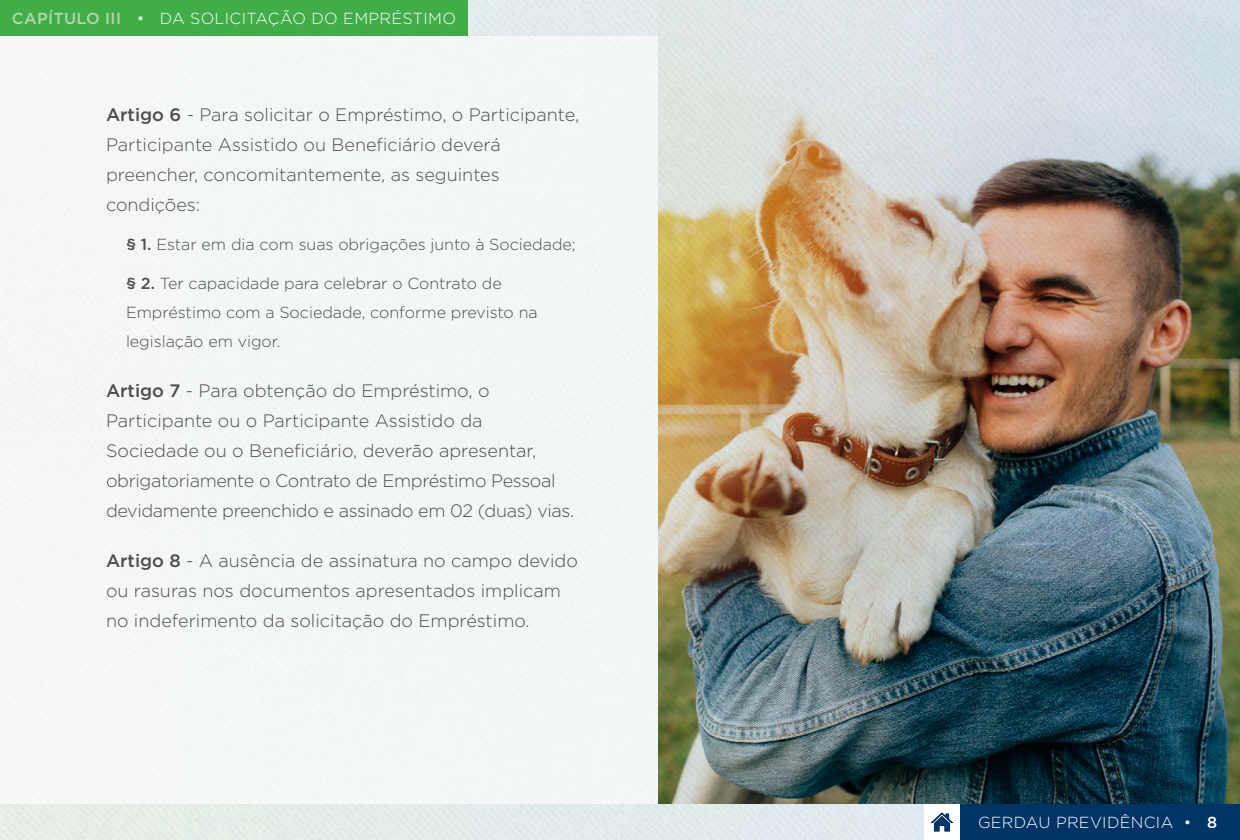
<style>
.page{position:relative;width:1240px;height:840px;background:#fff}
.page>*{position:absolute;margin:0;border:0;box-sizing:border-box;transform-origin:0 0}
.t1{font:300 18px/30px "Gotham";color:#4d4d4d}
.t2{font:300 16px/29px "Gotham";color:#4d4d4d}
.t3{font:300 16px "Gotham";letter-spacing:.02em;color:#fff}
.s1{font-weight:500;color:#b6d6ac}
.s2{font-weight:500}
</style>
<div class="page">
<div style="left:960px;top:804px;width:280px;height:36px;background:#036"></div>
<svg style="left:931px;top:812px;width:22px;height:20px"></svg>
<div style="left:0;top:36px;width:658px;height:768px;background:#f3f7f6"></div>
<div style="left:0;top:0;width:468px;height:36px;background:#41ad49"></div>
<img style="left:658px;top:0;width:582px;height:804px">
<p class="t3" style="left:12px;top:8px;width:446px"><span class="s1">CAPÍTULO III</span> • Da Solicitação do Empréstimo</p>
<p class="t1" style="left:106px;top:100px;width:475px"><span class="s2">Artigo 6</span> - Para solicitar o Empréstimo, o Participante, Participante Assistido ou Beneficiário deverá preencher, concomitantemente, as seguintes condições:</p>
<p class="t2" style="left:126px;top:230px;width:451px"><span class="s2">§ 1.</span> Estar em dia com suas obrigações junto à Sociedade;</p>
<p class="t2" style="left:126px;top:269px;width:413px"><span class="s2">§ 2.</span> Ter capacidade para celebrar o Contrato de<br>Empréstimo com a Sociedade, conforme previsto na legislação em vigor.</p>
<p class="t1" style="left:106px;top:376px;width:470px"><span class="s2">Artigo 7</span> - Para obtenção do E mpréstimo, o Participante ou o Participante Assistido da Sociedade ou o Beneficiário, deverão apresentar, obrigatoriamente o Contrato de Empréstimo Pessoal devidamente preenchido e assinado em 02 (duas) vias.</p>
<p class="t1" style="left:106px;top:546px;width:474px"><span class="s2">Artigo 8</span> - A ausência de assinatura no campo devido ou rasuras nos documentos apresentados implicam no indeferimento da solicitação do Empréstimo.</p>
<p class="t3" style="left:978px;top:812px;width:241px">gerdau previdência • <span class="s2">8</span></p>
</div>
